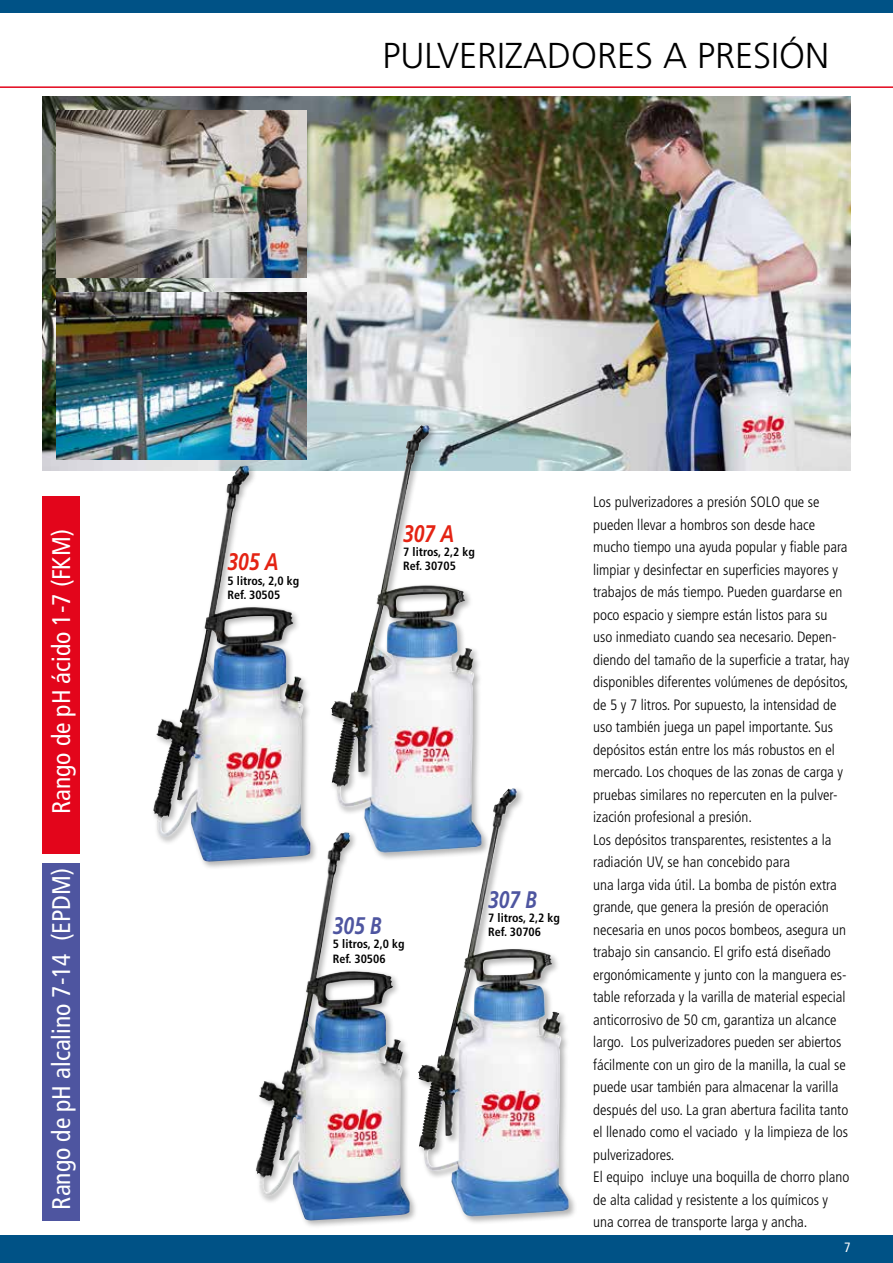
<style>
.page{position:relative;width:893px;height:1263px;background:#fff}
.page>*{position:absolute;margin:0;border:0;box-sizing:border-box;transform-origin:0 0}
.t1{font:300 36px "Frutiger LT";color:#000}
.t2{font:condensed 25.5px "Frutiger LT";color:#fff}
.t3{font:italic 700 24px "Frutiger LT";color:#e42313;scale:.8 1}
.t4{font:italic 700 24px "Frutiger LT";color:#4e55a0;scale:.8 1}
.t5{font:300 condensed 15px/22.5px "Frutiger LT";color:#000}
.t6{font:condensed 13.5px "Frutiger LT";color:#fff}
.t7{font:700 condensed 12px/14.4px "Frutiger LT";color:#000}
</style>
<div class="page">
<div style="left:0;top:0;width:893px;height:13px;background:#005286"></div>
<div style="left:0;top:1235px;width:893px;height:28px;background:#005286"></div>
<img style="left:43px;top:97px;width:807px;height:374px">
<hr style="left:0;top:86px;width:893px;height:2px;background:#e3051b">
<div style="left:151px;top:463px;width:168px;height:407px;background:#000;opacity:.3"></div>
<img style="left:153px;top:466px;width:158px;height:396px">
<div style="left:329px;top:422px;width:161px;height:439px;background:#000;opacity:.3"></div>
<img style="left:331px;top:425px;width:152px;height:405px">
<div style="left:254px;top:830px;width:164px;height:399px;background:#000;opacity:.3"></div>
<img style="left:256px;top:833px;width:154px;height:387px">
<div style="left:416px;top:786px;width:161px;height:439px;background:#000;opacity:.3"></div>
<img style="left:418px;top:789px;width:152px;height:428px">
<img style="left:56px;top:111px;width:251px;height:167px">
<img style="left:56px;top:293px;width:251px;height:166px">
<div style="left:43px;top:496px;width:37px;height:357px;background:#e3051b"></div>
<div style="left:43px;top:863px;width:37px;height:357px;background:#4e55a0"></div>
<h1 class="t1" style="left:382px;top:35px;width:448px">PULVERIZADORES A PRESIÓN</h1>
<h2 class="t2" style="left:47px;top:814px;width:287px;rotate:-90deg">Rango de pH ácido 1-7 (FKM)</h2>
<h2 class="t2" style="left:46px;top:1209px;width:343px;rotate:-90deg">Rango de pH alcalino 7-14 (EPDM)</h2>
<h3 class="t3" style="left:228px;top:548px;width:66px">305 A</h3>
<p class="t7" style="left:228px;top:573px;width:73px">5 litros, 2,0 kg<br>Ref. 30505</p>
<h3 class="t3" style="left:403px;top:519px;width:66px">307 A</h3>
<p class="t7" style="left:403px;top:545px;width:73px">7 litros, 2,2 kg<br>Ref. 30705</p>
<h3 class="t4" style="left:333px;top:911px;width:63px">305 B</h3>
<p class="t7" style="left:333px;top:937px;width:73px">5 litros, 2,0 kg<br>Ref. 30506</p>
<h3 class="t4" style="left:488px;top:885px;width:63px">307 B</h3>
<p class="t7" style="left:488px;top:910px;width:73px">7 litros, 2,2 kg<br>Ref. 30706</p>
<p class="t5" style="left:593px;top:491px;width:258px">Los pulverizadores a presión SOLO que se pueden llevar a hombros son desde hace mucho tiempo una ayuda popular y fiable para limpiar y desinfectar en superficies mayores y trabajos de más tiempo. Pueden guardarse en poco espacio y siempre están listos para su uso inmediato cuando sea necesario. Depen&shy;diendo del tamaño de la superficie a tratar, hay disponibles diferentes volúmenes de depósitos, de 5 y 7 litros. Por supuesto, la intensidad de uso también juega un papel importante. Sus depósitos están entre los más robustos en el mercado. Los choques de las zonas de carga y pruebas similares no repercuten en la pulver&shy;ización profesional a presión.<br>Los depósitos transparentes, resistentes a la radiación UV, se han concebido para<br>una larga vida útil. La bomba de pistón extra grande, que genera la presión de operación necesaria en unos pocos bombeos, asegura un trabajo sin cansancio. El grifo está diseñado ergonómicamente y junto con la manguera es&shy;table reforzada y la varilla de material especial anticorrosivo de 50 cm, garantiza un alcance largo. Los pulverizadores pueden ser abiertos fácilmente con un giro de la manilla, la cual se puede usar también para almacenar la varilla después del uso. La gran abertura facilita tanto el llenado como el vaciado y la limpieza de los pulverizadores.<br>El equipo incluye una boquilla de chorro plano de alta calidad y resistente a los químicos y una correa de transporte larga y ancha.</p>
<p class="t6" style="left:844px;top:1239px;width:8px">7</p>
</div>
